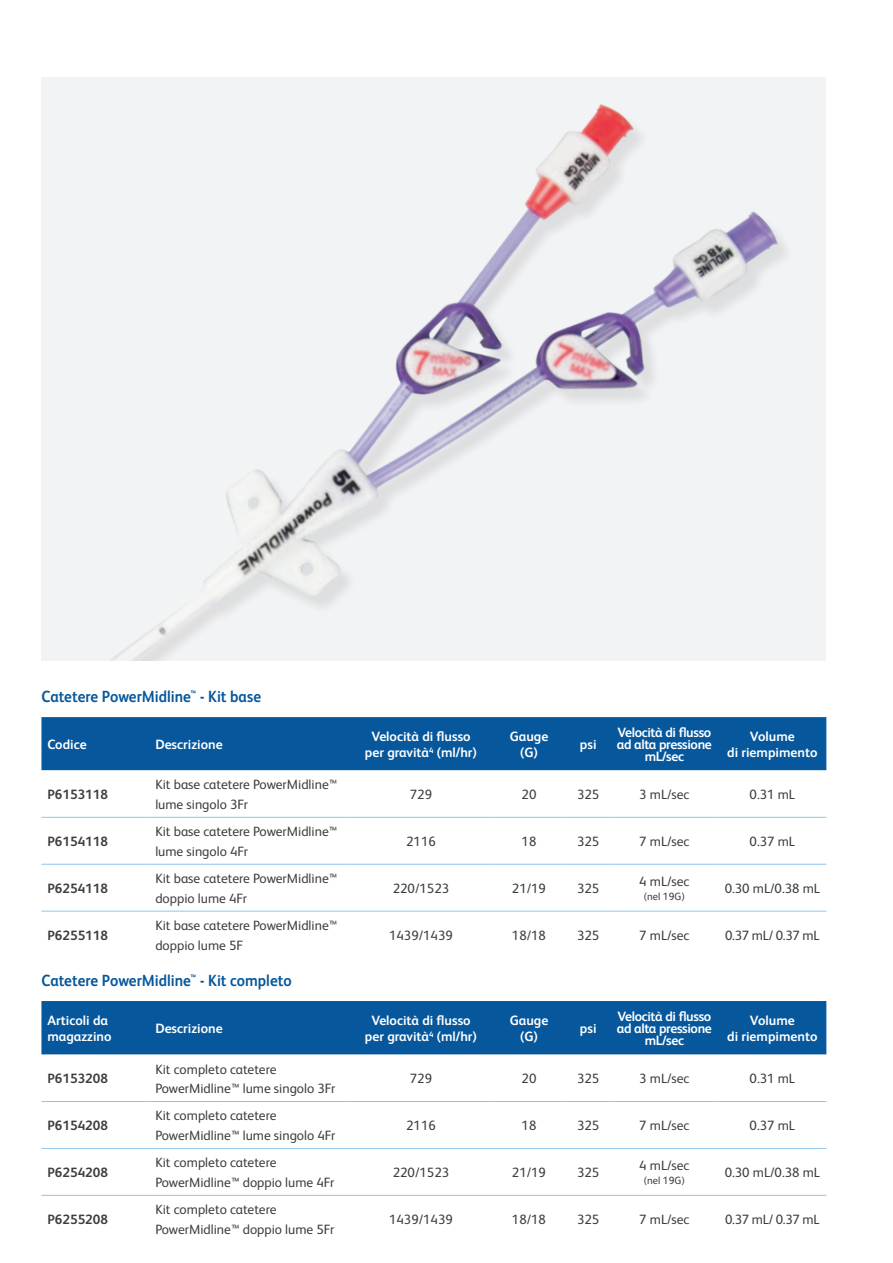
<style>
.page{position:relative;width:893px;height:1263px;background:#fff}
.page>*{position:absolute;margin:0;border:0;box-sizing:border-box;transform-origin:0 0}
.t1{font:700 16.2px "FS Albert";letter-spacing:-.005em;color:#06579c;scale:.93 1}
.t2{font:13.5px/19.5px "FS Albert";color:#3e3e3f}
.t3{font:700 13.5px/16.2px "FS Albert";color:#fff;text-align:center}
.t4{font:700 13.5px/12px "FS Albert";letter-spacing:-.025em;color:#fff;text-align:center}
.t5{font:700 13.5px "FS Albert";color:#3e3e3f}
.t6{font:10.5px "FS Albert";color:#3e3e3f}
</style>
<div class="page">
<img style="left:41px;top:77px;width:785px;height:583px">
<div style="left:41px;top:717px;width:785px;height:53px;background:#06579c"></div>
<svg style="left:41px;top:770px;width:785px;height:141px"></svg>
<hr style="left:41px;top:817px;width:108px;height:1px;background:#8cc6ec">
<hr style="left:149px;top:817px;width:201px;height:1px;background:#8cc6ec">
<hr style="left:350px;top:817px;width:142px;height:1px;background:#8cc6ec">
<hr style="left:492px;top:817px;width:74px;height:1px;background:#8cc6ec">
<hr style="left:566px;top:817px;width:44px;height:1px;background:#8cc6ec">
<hr style="left:610px;top:817px;width:108px;height:1px;background:#8cc6ec">
<hr style="left:718px;top:817px;width:108px;height:1px;background:#8cc6ec">
<hr style="left:41px;top:864px;width:108px;height:1px;background:#8cc6ec">
<hr style="left:149px;top:864px;width:201px;height:1px;background:#8cc6ec">
<hr style="left:350px;top:864px;width:142px;height:1px;background:#8cc6ec">
<hr style="left:492px;top:864px;width:74px;height:1px;background:#8cc6ec">
<hr style="left:566px;top:864px;width:44px;height:1px;background:#8cc6ec">
<hr style="left:610px;top:864px;width:108px;height:1px;background:#8cc6ec">
<hr style="left:718px;top:864px;width:108px;height:1px;background:#8cc6ec">
<hr style="left:41px;top:911px;width:108px;height:1px;background:#8cc6ec">
<hr style="left:149px;top:911px;width:201px;height:1px;background:#8cc6ec">
<hr style="left:350px;top:911px;width:142px;height:1px;background:#8cc6ec">
<hr style="left:492px;top:911px;width:74px;height:1px;background:#8cc6ec">
<hr style="left:566px;top:911px;width:44px;height:1px;background:#8cc6ec">
<hr style="left:610px;top:911px;width:108px;height:1px;background:#8cc6ec">
<hr style="left:718px;top:911px;width:108px;height:1px;background:#8cc6ec">
<div style="left:41px;top:1001px;width:785px;height:53px;background:#06579c"></div>
<svg style="left:41px;top:1054px;width:785px;height:141px"></svg>
<hr style="left:41px;top:1101px;width:108px;height:1px;background:#8cc6ec">
<hr style="left:149px;top:1101px;width:201px;height:1px;background:#8cc6ec">
<hr style="left:350px;top:1101px;width:142px;height:1px;background:#8cc6ec">
<hr style="left:492px;top:1101px;width:74px;height:1px;background:#8cc6ec">
<hr style="left:566px;top:1101px;width:44px;height:1px;background:#8cc6ec">
<hr style="left:610px;top:1101px;width:108px;height:1px;background:#8cc6ec">
<hr style="left:718px;top:1101px;width:108px;height:1px;background:#8cc6ec">
<hr style="left:41px;top:1148px;width:108px;height:1px;background:#8cc6ec">
<hr style="left:149px;top:1148px;width:201px;height:1px;background:#8cc6ec">
<hr style="left:350px;top:1148px;width:142px;height:1px;background:#8cc6ec">
<hr style="left:492px;top:1148px;width:74px;height:1px;background:#8cc6ec">
<hr style="left:566px;top:1148px;width:44px;height:1px;background:#8cc6ec">
<hr style="left:610px;top:1148px;width:108px;height:1px;background:#8cc6ec">
<hr style="left:718px;top:1148px;width:108px;height:1px;background:#8cc6ec">
<hr style="left:41px;top:1195px;width:108px;height:1px;background:#8cc6ec">
<hr style="left:149px;top:1195px;width:201px;height:1px;background:#8cc6ec">
<hr style="left:350px;top:1195px;width:142px;height:1px;background:#8cc6ec">
<hr style="left:492px;top:1195px;width:74px;height:1px;background:#8cc6ec">
<hr style="left:566px;top:1195px;width:44px;height:1px;background:#8cc6ec">
<hr style="left:610px;top:1195px;width:108px;height:1px;background:#8cc6ec">
<hr style="left:718px;top:1195px;width:108px;height:1px;background:#8cc6ec">
<p class="t1" style="left:41px;top:685px;width:238px">Catetere PowerMidline<sup>™</sup> - Kit base</p>
<p class="t3" style="left:47px;top:736px;width:41px">Codice</p>
<p class="t3" style="left:155px;top:736px;width:69px">Descrizione</p>
<p class="t3" style="left:365px;top:728px;width:114px">Velocità di flusso per gravità<sup>4</sup> (ml/hr)</p>
<p class="t3" style="left:510px;top:728px;width:40px">Gauge (G)</p>
<p class="t3" style="left:580px;top:736px;width:18px">psi</p>
<p class="t4" style="left:617px;top:726px;width:97px">Velocità di flusso ad alta pressione mL/sec</p>
<p class="t3" style="left:727px;top:728px;width:92px">Volume<br>di riempimento</p>
<p class="t5" style="left:47px;top:785px;width:62px">P6153118</p>
<p class="t2" style="left:155px;top:774px;width:184px">Kit base catetere PowerMidline™ lume singolo 3Fr</p>
<p class="t2" style="left:410px;top:784px;width:24px">729</p>
<p class="t2" style="left:522px;top:784px;width:16px">20</p>
<p class="t2" style="left:577px;top:784px;width:24px">325</p>
<p class="t2" style="left:639px;top:784px;width:52px">3 mL/sec</p>
<p class="t2" style="left:750px;top:784px;width:47px">0.31 mL</p>
<p class="t5" style="left:47px;top:832px;width:62px">P6154118</p>
<p class="t2" style="left:155px;top:821px;width:184px">Kit base catetere PowerMidline™ lume singolo 4Fr</p>
<p class="t2" style="left:406px;top:831px;width:31px">2116</p>
<p class="t2" style="left:522px;top:831px;width:16px">18</p>
<p class="t2" style="left:577px;top:831px;width:24px">325</p>
<p class="t2" style="left:639px;top:831px;width:52px">7 mL/sec</p>
<p class="t2" style="left:750px;top:831px;width:47px">0.37 mL</p>
<p class="t5" style="left:47px;top:879px;width:62px">P6254118</p>
<p class="t2" style="left:155px;top:868px;width:184px">Kit base catetere PowerMidline™ doppio lume 4Fr</p>
<p class="t2" style="left:393px;top:878px;width:58px">220/1523</p>
<p class="t2" style="left:512px;top:878px;width:36px">21/19</p>
<p class="t2" style="left:577px;top:878px;width:24px">325</p>
<p class="t2" style="left:639px;top:871px;width:52px">4 mL/sec</p>
<p class="t6" style="left:644px;top:889px;width:42px">(nel 19G)</p>
<p class="t2" style="left:725px;top:878px;width:97px">0.30 mL/0.38 mL</p>
<p class="t5" style="left:47px;top:926px;width:62px">P6255118</p>
<p class="t2" style="left:155px;top:915px;width:184px">Kit base catetere PowerMidline™ doppio lume 5F</p>
<p class="t2" style="left:389px;top:925px;width:65px">1439/1439</p>
<p class="t2" style="left:512px;top:925px;width:36px">18/18</p>
<p class="t2" style="left:577px;top:925px;width:24px">325</p>
<p class="t2" style="left:639px;top:925px;width:52px">7 mL/sec</p>
<p class="t2" style="left:725px;top:925px;width:96px">0.37 mL/ 0.37 mL</p>
<p class="t1" style="left:41px;top:969px;width:271px">Catetere PowerMidline<sup>™</sup> - Kit completo</p>
<p class="t3" style="left:47px;top:1012px;width:66px;text-align:left">Articoli da magazzino</p>
<p class="t3" style="left:155px;top:1020px;width:69px">Descrizione</p>
<p class="t3" style="left:365px;top:1012px;width:114px">Velocità di flusso per gravità<sup>4</sup> (ml/hr)</p>
<p class="t3" style="left:510px;top:1012px;width:40px">Gauge (G)</p>
<p class="t3" style="left:580px;top:1020px;width:18px">psi</p>
<p class="t4" style="left:617px;top:1010px;width:97px">Velocità di flusso ad alta pressione mL/sec</p>
<p class="t3" style="left:727px;top:1012px;width:92px">Volume<br>di riempimento</p>
<p class="t5" style="left:47px;top:1069px;width:62px">P6153208</p>
<p class="t2" style="left:155px;top:1058px;width:182px">Kit completo catetere<br>PowerMidline™ lume singolo 3Fr</p>
<p class="t2" style="left:410px;top:1068px;width:24px">729</p>
<p class="t2" style="left:522px;top:1068px;width:16px">20</p>
<p class="t2" style="left:577px;top:1068px;width:24px">325</p>
<p class="t2" style="left:639px;top:1068px;width:52px">3 mL/sec</p>
<p class="t2" style="left:750px;top:1068px;width:47px">0.31 mL</p>
<p class="t5" style="left:47px;top:1116px;width:62px">P6154208</p>
<p class="t2" style="left:155px;top:1105px;width:182px">Kit completo catetere<br>PowerMidline™ lume singolo 4Fr</p>
<p class="t2" style="left:406px;top:1115px;width:31px">2116</p>
<p class="t2" style="left:522px;top:1115px;width:16px">18</p>
<p class="t2" style="left:577px;top:1115px;width:24px">325</p>
<p class="t2" style="left:639px;top:1115px;width:52px">7 mL/sec</p>
<p class="t2" style="left:750px;top:1115px;width:47px">0.37 mL</p>
<p class="t5" style="left:47px;top:1163px;width:62px">P6254208</p>
<p class="t2" style="left:155px;top:1152px;width:181px">Kit completo catetere<br>PowerMidline™ doppio lume 4Fr</p>
<p class="t2" style="left:393px;top:1162px;width:58px">220/1523</p>
<p class="t2" style="left:512px;top:1162px;width:36px">21/19</p>
<p class="t2" style="left:577px;top:1162px;width:24px">325</p>
<p class="t2" style="left:639px;top:1155px;width:52px">4 mL/sec</p>
<p class="t6" style="left:644px;top:1173px;width:42px">(nel 19G)</p>
<p class="t2" style="left:725px;top:1162px;width:97px">0.30 mL/0.38 mL</p>
<p class="t5" style="left:47px;top:1210px;width:62px">P6255208</p>
<p class="t2" style="left:155px;top:1199px;width:181px">Kit completo catetere<br>PowerMidline™ doppio lume 5Fr</p>
<p class="t2" style="left:389px;top:1209px;width:65px">1439/1439</p>
<p class="t2" style="left:512px;top:1209px;width:36px">18/18</p>
<p class="t2" style="left:577px;top:1209px;width:24px">325</p>
<p class="t2" style="left:639px;top:1209px;width:52px">7 mL/sec</p>
<p class="t2" style="left:725px;top:1209px;width:96px">0.37 mL/ 0.37 mL</p>
</div>
